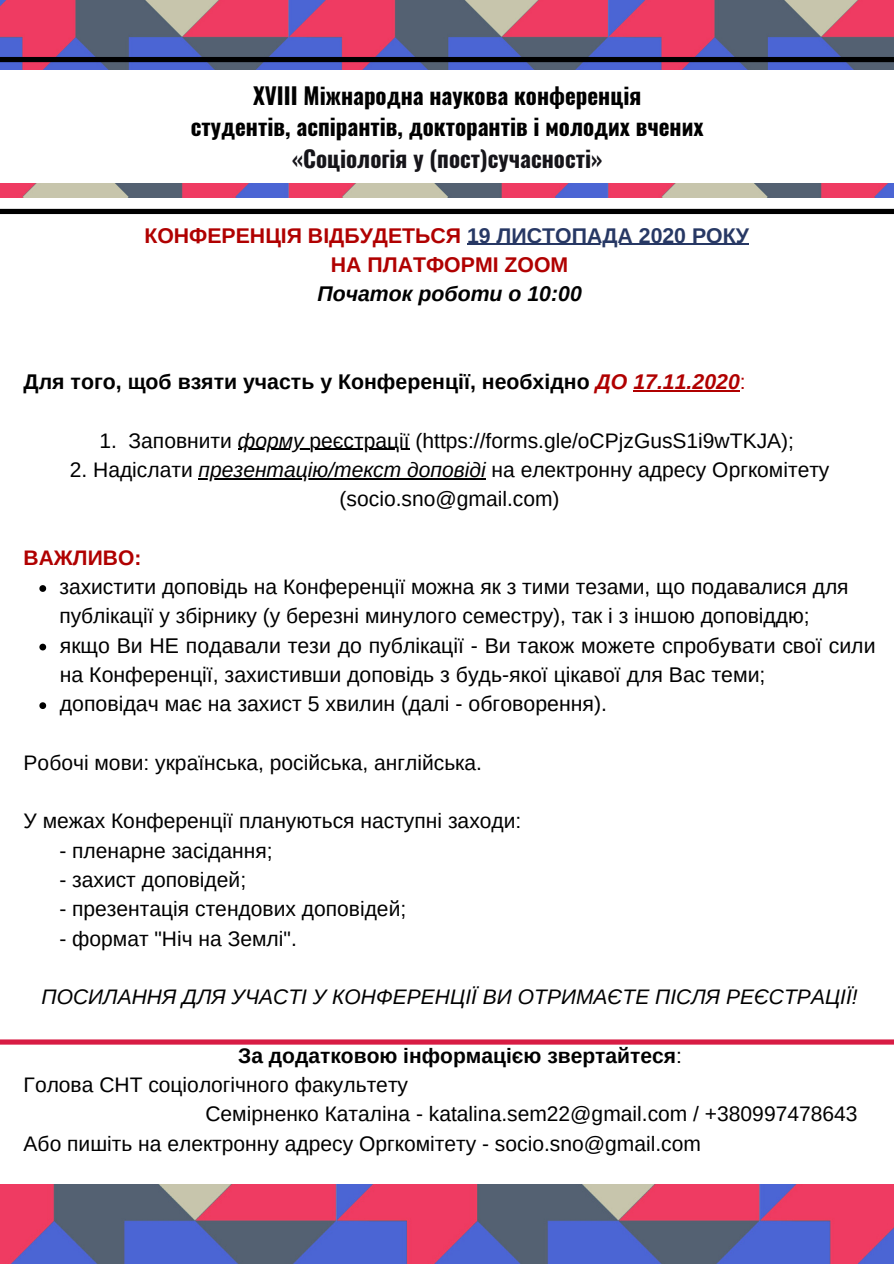
<style>
.page{position:relative;width:894px;height:1264px;background:#fff}
.page>*{position:absolute;margin:0;border:0;box-sizing:border-box;transform-origin:0 0}
.t1{font:700 22.95px/31.5px "Oswald";color:#000;text-align:center}
.t2{font:700 22.95px "Oswald";color:#16151a}
.t3{font:21.3px/29.2px "Arimo";color:#000}
.t4{font:700 21.3px "Arimo";color:#000}
.t5{font:700 21.3px/29.2px "Arimo";color:#b00000;text-align:center}
.t6{font:italic 700 21.3px "Arimo";color:#000}
.t7{font:21px/29.2px "Arimo";color:#000}
.t8{font:italic 21px "Arimo";color:#000}
.t9{font:700 21px "Arimo";color:#000}
.t10{font:700 21px "Arimo";color:#b00000}
.s1{color:#273864}
.s2{font-style:italic;color:#b00000}
.s3{font-weight:400;color:#b00000}
.s4{font-style:italic}
.s5{font-weight:400}
</style>
<div class="page">
<img style="left:0;top:0;width:893px;height:197px">
<div style="left:0;top:70px;width:893px;height:113px;background:#fff"></div>
<svg style="left:0;top:57px;width:893px;height:13px;background:#363a6c"></svg>
<svg style="left:0;top:209px;width:893px;height:36px"></svg>
<svg style="left:39px;top:585px;width:7px;height:7px"></svg>
<svg style="left:39px;top:643px;width:7px;height:7px"></svg>
<svg style="left:39px;top:702px;width:7px;height:7px"></svg>
<hr style="left:467px;top:244px;width:281px;height:1px;background:#273864">
<hr style="left:633px;top:390px;width:106px;height:1px;background:#b00000">
<hr style="left:238px;top:449px;width:71px;height:1px;background:#000">
<hr style="left:309px;top:449px;width:100px;height:1px;background:#000">
<hr style="left:198px;top:478px;width:287px;height:1px;background:#000">
<img style="left:0;top:1184px;width:893px;height:79px">
<svg style="left:0;top:1039px;width:893px;height:6px;background:#dd3a5d"></svg>
<p class="t1" style="left:191px;top:78px;width:514px">XVIII Міжнародна наукова конференція<br>студентів, аспірантів, докторантів і молодих вчених</p>
<p class="t2" style="left:292px;top:140px;width:312px">«Соціологія у (пост)сучасності»</p>
<p class="t5" style="left:144px;top:221px;width:606px">КОНФЕРЕНЦІЯ ВІДБУДЕТЬСЯ <span class="s1">19 ЛИСТОПАДА 2020 РОКУ<br></span>НА ПЛАТФОРМІ ZOOM</p>
<p class="t6" style="left:317px;top:282px;width:266px">Початок роботи о 10:00</p>
<p class="t4" style="left:24px;top:370px;width:723px">Для того, щоб взяти участь у Конференції, необхідно <span class="s2">ДО 17.11.2020</span><span class="s3">:</span></p>
<p class="t7" style="left:99px;top:426px;width:696px">1. Заповнити <span class="s4">форму</span> реєстрації (https://forms.gle/oCPjzGusS1i9wTKJA);</p>
<p class="t7" style="left:70px;top:455px;width:761px;text-align:center">2. Надіслати <span class="s4">презентацію/текст доповіді</span> на електронну адресу Оргкомітету (socio.sno@gmail.com)</p>
<p class="t10" style="left:24px;top:546px;width:119px">ВАЖЛИВО:</p>
<p class="t7" style="left:59px;top:572px;width:790px">захистити доповідь на Конференції можна як з тими тезами, що подавалися для публікації у збірнику (у березні минулого семестру), так і з іншою доповіддю;</p>
<p class="t3" style="left:60px;top:630px;width:817px">якщо Ви НЕ подавали тези до публікації - Ви також можете спробувати свої сили на Конференції, захистивши доповідь з будь-якої цікавої для Вас теми;<br>доповідач має на захист 5 хвилин (далі - обговорення).</p>
<p class="t7" style="left:24px;top:748px;width:460px">Робочі мови: українська, російська, англійська.</p>
<p class="t7" style="left:24px;top:806px;width:499px">У межах Конференції плануються наступні заходи:</p>
<p class="t7" style="left:59px;top:835px;width:215px">- пленарне засідання;</p>
<p class="t7" style="left:59px;top:865px;width:188px">- захист доповідей;</p>
<p class="t7" style="left:59px;top:894px;width:348px">- презентація стендових доповідей;</p>
<p class="t7" style="left:59px;top:923px;width:239px">- формат "Ніч на Землі".</p>
<p class="t8" style="left:41px;top:985px;width:817px">ПОСИЛАННЯ ДЛЯ УЧАСТІ У КОНФЕРЕНЦІЇ ВИ ОТРИМАЄТЕ ПІСЛЯ РЕЄСТРАЦІЇ!</p>
<p class="t9" style="left:238px;top:1043px;width:445px">За додатковою інформацією звертайтеся<span class="s5">:</span></p>
<p class="t7" style="left:24px;top:1070px;width:386px">Голова СНТ соціологічного факультету</p>
<p class="t7" style="left:205px;top:1099px;width:653px">Семірненко Каталіна - katalina.sem22@gmail.com / +380997478643</p>
<p class="t7" style="left:24px;top:1128px;width:678px">Або пишіть на електронну адресу Оргкомітету - socio.sno@gmail.com</p>
</div>
